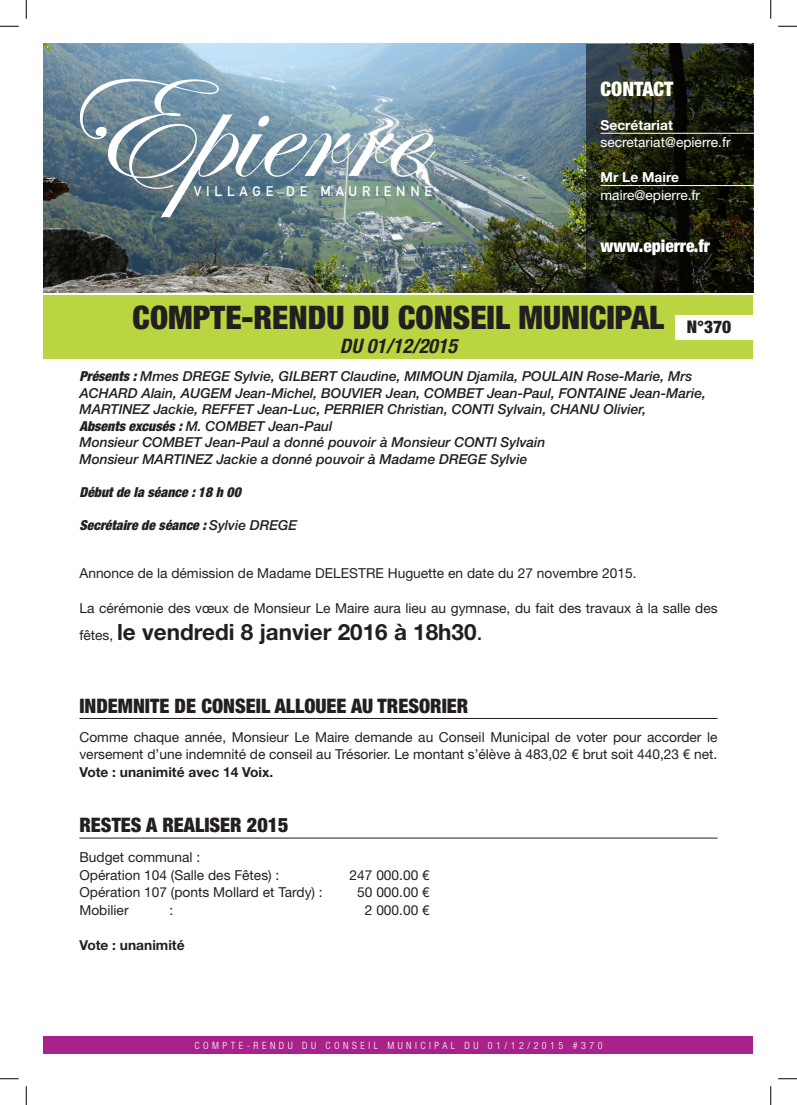
<style>
.page{position:relative;width:797px;height:1105px;background:#fff}
.page>*{position:absolute;margin:0;border:0;box-sizing:border-box;transform-origin:0 0}
.t1{font:157.38px "Edwardian Script ITC";color:#fff}
.t2{font:900 condensed 32.5px "Helvetica Neue";color:#231f20}
.t3{font:700 22.5px "Helvetica Neue";color:#231f20}
.t4{font:900 condensed 20px "Helvetica Neue";color:#231f20}
.t5{font:italic 700 condensed 20px "Helvetica Neue";color:#231f20}
.t6{font:900 condensed 20px "Helvetica Neue";color:#fff}
.t7{font:900 condensed 17.5px "Helvetica Neue";color:#fff}
.t8{font:900 condensed 17.5px "Helvetica Neue";color:#231f20}
.t9{font:13.75px/16.5px "Helvetica Neue";color:#231f20}
.t10{font:italic 500 13.75px/16.5px "Helvetica Neue";color:#231f20}
.t11{font:italic 900 condensed 13.75px "Helvetica Neue";color:#231f20}
.t12{font:700 13.75px "Helvetica Neue";color:#231f20}
.t13{font:13.75px "Helvetica Neue";color:#fff}
.t14{font:700 13.75px "Helvetica Neue";color:#fff}
.t15{font:13.75px "DIN Mittelschrift";letter-spacing:.35em;color:#fff}
.t16{font:300 condensed 10px "Helvetica Neue";letter-spacing:.35em;color:#fff}
.s1{font-weight:900;font-stretch:condensed}
.s2{font-weight:500;font-stretch:normal}
.s3{font-weight:400;font-size:13.75px}
.s4{font-weight:400}
</style>
<div class="page">
<img style="left:44px;top:44px;width:542px;height:248px">
<div style="left:44px;top:296px;width:709px;height:63px;background:#bad542"></div>
<div style="left:44px;top:1036px;width:709px;height:18px;background:#a8228a"></div>
<div style="left:675px;top:315px;width:82px;height:24px;background:#fff"></div>
<hr style="left:79px;top:718px;width:638px;height:1px;background:#231f20">
<hr style="left:79px;top:838px;width:638px;height:1px;background:#231f20">
<svg style="left:586px;top:44px;width:167px;height:248px;background:#1b2011"></svg>
<hr style="left:600px;top:133px;width:155px;height:1px;background:#fff">
<hr style="left:600px;top:185px;width:155px;height:1px;background:#fff">
<svg style="left:0;top:25px;width:19px;height:2px"></svg>
<svg style="left:778px;top:25px;width:19px;height:2px"></svg>
<svg style="left:0;top:1078px;width:19px;height:1px"></svg>
<svg style="left:778px;top:1078px;width:19px;height:1px"></svg>
<svg style="left:25px;top:0;width:2px;height:19px"></svg>
<svg style="left:25px;top:1086px;width:2px;height:19px"></svg>
<svg style="left:770px;top:0;width:1px;height:19px"></svg>
<svg style="left:770px;top:1086px;width:1px;height:19px"></svg>
<h1 class="t1" style="left:55px;top:41px;width:367px">Epierre</h1>
<p class="t15" style="left:194px;top:183px;width:240px">VILLAGE DE MAURIENNE</p>
<h3 class="t6" style="left:600px;top:76px;width:74px">CONTACT</h3>
<p class="t14" style="left:600px;top:116px;width:74px">Secrétariat</p>
<p class="t13" style="left:600px;top:134px;width:132px">secretariat@epierre.fr</p>
<p class="t14" style="left:600px;top:169px;width:80px">Mr Le Maire</p>
<p class="t13" style="left:600px;top:186px;width:101px">maire@epierre.fr</p>
<p class="t7" style="left:600px;top:235px;width:111px">www.epierre.fr</p>
<h2 class="t2" style="left:133px;top:297px;width:533px">COMPTE-RENDU DU CONSEIL MUNICIPAL</h2>
<h3 class="t5" style="left:340px;top:333px;width:119px">DU 01/12/2015</h3>
<p class="t8" style="left:686px;top:316px;width:46px">N°370</p>
<p class="t10" style="left:79px;top:368px;width:628px"><span class="s1">Présents :</span> Mmes DREGE Sylvie, GILBERT Claudine, MIMOUN Djamila, POULAIN Rose-Marie, Mrs ACHARD Alain, AUGEM Jean-Michel, BOUVIER Jean, COMBET Jean-Paul, FONTAINE Jean-Marie, MARTINEZ Jackie, REFFET Jean-Luc, PERRIER Christian, CONTI Sylvain, CHANU Olivier,<br><span class="s1">Absents excusés :</span> M. COMBET Jean-Paul<br>Monsieur COMBET Jean-Paul a donné pouvoir à Monsieur CONTI Sylvain<br>Monsieur MARTINEZ Jackie a donné pouvoir à Madame DREGE Sylvie</p>
<p class="t11" style="left:79px;top:483px;width:163px">Début de la séance : 18 h 00</p>
<p class="t11" style="left:79px;top:516px;width:219px">Secrétaire de séance : <span class="s2">Sylvie DREGE</span></p>
<p class="t9" style="left:79px;top:565px;width:558px">Annonce de la démission de Madame DELESTRE Huguette en date du 27 novembre 2015.</p>
<p class="t9" style="left:79px;top:600px;width:639px">La cérémonie des vœux de Monsieur Le Maire aura lieu au gymnase, du fait des travaux à la salle des</p>
<h3 class="t3" style="left:79px;top:618px;width:405px"><span class="s3">fêtes,</span> le vendredi 8 janvier 2016 à 18h30<span class="s4">.</span></h3>
<h3 class="t4" style="left:79px;top:694px;width:390px">INDEMNITE DE CONSEIL ALLOUEE AU TRESORIER</h3>
<p class="t9" style="left:79px;top:729px;width:639px">Comme chaque année, Monsieur Le Maire demande au Conseil Municipal de voter pour accorder le versement d’une indemnité de conseil au Trésorier. Le montant s’élève à 483,02 € brut soit 440,23 € net.</p>
<p class="t12" style="left:79px;top:763px;width:195px">Vote : unanimité avec 14 Voix.</p>
<h3 class="t4" style="left:79px;top:813px;width:211px">RESTES A REALISER 2015</h3>
<p class="t9" style="left:79px;top:848px;width:201px;line-height:17.5px">Budget communal :<br>Opération 104 (Salle des Fêtes) :</p>
<p class="t9" style="left:349px;top:866px;width:82px">247 000.00 €</p>
<p class="t9" style="left:79px;top:884px;width:245px">Opération 107 (ponts Mollard et Tardy) :</p>
<p class="t9" style="left:357px;top:884px;width:74px">50 000.00 €</p>
<p class="t9" style="left:79px;top:901px;width:51px">Mobilier</p>
<p class="t9" style="left:169px;top:901px;width:5px">:</p>
<p class="t9" style="left:365px;top:901px;width:66px">2 000.00 €</p>
<p class="t12" style="left:79px;top:936px;width:107px">Vote : unanimité</p>
<p class="t16" style="left:194px;top:1040px;width:409px">COMPTE-RENDU DU CONSEIL MUNICIPAL DU 01/12/2015 #370</p>
</div>
